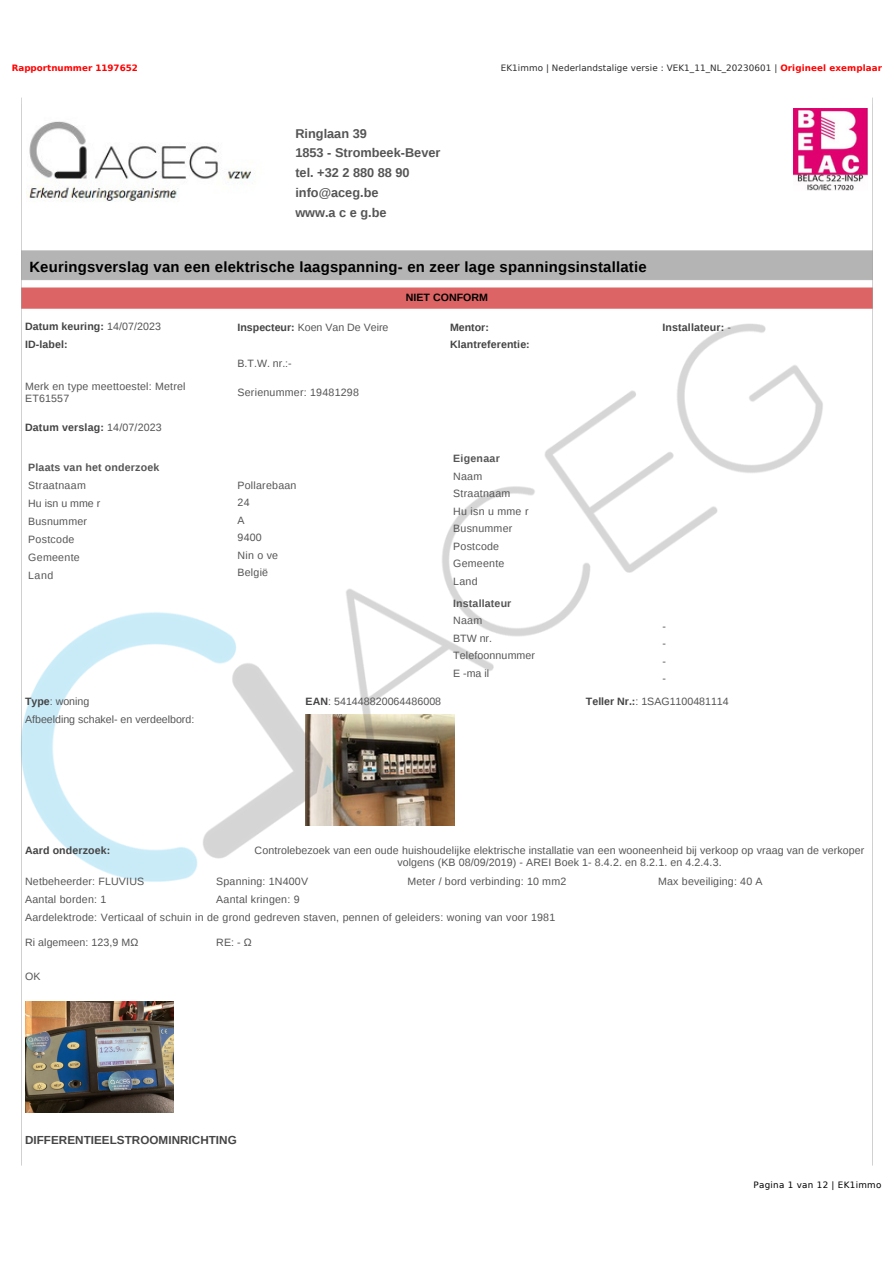
<style>
.page{position:relative;width:894px;height:1264px;background:#fff}
.page>*{position:absolute;margin:0;border:0;box-sizing:border-box;transform-origin:0 0}
.t1{font:700 14.85px "Liberation Sans";letter-spacing:.015em;color:#000}
.t2{font:700 12.75px/19.6px "Liberation Sans";color:#555}
.t3{font:700 11.7px "Liberation Sans";letter-spacing:.005em;color:#444}
.t4{font:10.65px/17.5px "Liberation Sans";letter-spacing:.015em;color:#555}
.t5{font:700 10.65px/17.5px "Liberation Sans";letter-spacing:.01em;color:#444}
.t6{font:700 10.65px "Liberation Sans";letter-spacing:.015em;color:#555}
.t7{font:700 10.65px "Liberation Sans";color:#000}
.t8{font:8.7px "DejaVu Sans";letter-spacing:.01em;color:#2c2c2c}
.t9{font:700 8.7px "DejaVu Sans";color:#f00}
.t10{font:8.7px "DejaVu Sans";letter-spacing:.035em;color:#000}
.s1{font-weight:700;color:#f00}
.s2{font-weight:400;color:#555}
.s3{font-weight:700;color:#444}
.s4{font-weight:700}
</style>
<div class="page">
<img style="left:21px;top:97px;width:852px;height:1069px">
<img style="left:26px;top:108px;width:340px;height:95px">
<img style="left:792px;top:108px;width:75px;height:82px">
<img style="left:25px;top:1001px;width:149px;height:111px">
<img style="left:20px;top:300px;width:853px;height:663px">
<p class="t9" style="left:12px;top:63px;width:128px">Rapportnummer 1197652</p>
<p class="t2" style="left:295px;top:123px;width:146px">Ringlaan 39<br>1853 - Strombeek-Bever tel. +32 2 880 88 90 info@aceg.be<br>www.a c e g.be</p>
<p class="t8" style="left:500px;top:63px;width:383px">EK1immo | Nederlandstalige versie : VEK1_11_NL_20230601 | <span class="s1">Origineel exemplaar</span></p>
<p class="t1" style="left:29px;top:258px;width:618px">Keuringsverslag van een elektrische laagspanning- en zeer lage spanningsinstallatie</p>
<p class="t5" style="left:25px;top:318px;width:137px">Datum keuring: <span class="s2">14/07/2023<br></span>ID-label:</p>
<p class="t4" style="left:25px;top:380px;width:162px;line-height:12px">Merk en type meettoestel: Metrel<br>ET61557</p>
<h6 class="t5" style="left:25px;top:419px;width:138px">Datum verslag: <span class="s2">14/07/2023</span></h6>
<h4 class="t6" style="left:28px;top:461px;width:132px">Plaats van het onderzoek</h4>
<p class="t4" style="left:28px;top:476px;width:59px">Straatnaam</p>
<h5 class="t4" style="left:28px;top:494px;width:73px">Hu isn u mme r</h5>
<h2 class="t4" style="left:28px;top:512px;width:60px">Busnummer</h2>
<p class="t4" style="left:28px;top:530px;width:48px">Postcode</p>
<p class="t4" style="left:28px;top:548px;width:53px">Gemeente</p>
<p class="t4" style="left:28px;top:566px;width:26px">Land</p>
<p class="t4" style="left:25px;top:692px;width:171px"><span class="s3">Type</span>: woning<br>Afbeelding schakel- en verdeelbord:</p>
<p class="t7" style="left:406px;top:291px;width:83px">NIET CONFORM</p>
<p class="t4" style="left:237px;top:318px;width:152px"><span class="s3">Inspecteur:</span> Koen Van De Veire</p>
<h6 class="t5" style="left:450px;top:318px;width:81px">Mentor:<br>Klantreferentie:</h6>
<p class="t5" style="left:662px;top:318px;width:70px">Installateur: <span class="s2">-</span></p>
<p class="t4" style="left:237px;top:354px;width:56px">B.T.W. nr.:-</p>
<p class="t4" style="left:237px;top:384px;width:123px">Serienummer: 19481298</p>
<p class="t4" style="left:237px;top:476px;width:60px">Pollarebaan<br>24<br>A<br>9400<br>Nin o ve</p>
<p class="t4" style="left:237px;top:563px;width:32px">België</p>
<p class="t4" style="left:305px;top:692px;width:137px"><span class="s3">EAN</span>: 541448820064486008</p>
<p class="t4" style="left:453px;top:449px;width:77px"><span class="s4">Eigenaar<br></span>Naam<br>Straatnaam<br>Hu isn u mme r<br>Busnummer<br>Postcode</p>
<p class="t4" style="left:453px;top:554px;width:53px">Gemeente<br>Land</p>
<p class="t4" style="left:453px;top:594px;width:83px"><span class="s4">Installateur<br></span>Naam<br>BTW nr.<br>Telefoonnummer<br>E -ma il</p>
<p class="t4" style="left:662px;top:617px;width:5px;text-align:justify">- - - -</p>
<p class="t4" style="left:586px;top:693px;width:144px"><span class="s3">Teller Nr.:</span>: 1SAG1100481114</p>
<p class="t5" style="left:25px;top:842px;width:87px">Aard onderzoek:</p>
<p class="t4" style="left:254px;top:844px;width:611px;line-height:12px;text-align:center">Controlebezoek van een oude huishoudelijke elektrische installatie van een wooneenheid bij verkoop op vraag van de verkoper volgens (KB 08/09/2019) - AREI Boek 1- 8.4.2. en 8.2.1. en 4.2.4.3.</p>
<p class="t4" style="left:25px;top:872px;width:121px">Netbeheerder: FLUVIUS</p>
<p class="t4" style="left:25px;top:890px;width:83px">Aantal borden: 1</p>
<p class="t4" style="left:407px;top:872px;width:160px">Meter / bord verbinding: 10 mm2</p>
<p class="t4" style="left:658px;top:872px;width:106px">Max beveiliging: 40 A</p>
<h6 class="t4" style="left:25px;top:909px;width:531px">Aardelektrode: Verticaal of schuin in de grond gedreven staven, pennen of geleiders: woning van voor 1981</h6>
<p class="t4" style="left:25px;top:934px;width:115px">Ri algemeen: 123,9 MΩ</p>
<p class="t4" style="left:216px;top:934px;width:37px">RE: - Ω</p>
<h5 class="t4" style="left:216px;top:872px;width:93px">Spanning: 1N400V</h5>
<p class="t4" style="left:216px;top:890px;width:85px">Aantal kringen: 9</p>
<h1 class="t4" style="left:25px;top:967px;width:17px">OK</h1>
<p class="t3" style="left:25px;top:1133px;width:213px">DIFFERENTIEELSTROOMINRICHTING</p>
<p class="t10" style="left:753px;top:1179px;width:129px">Pagina 1 van 12 | EK1immo</p>
</div>
